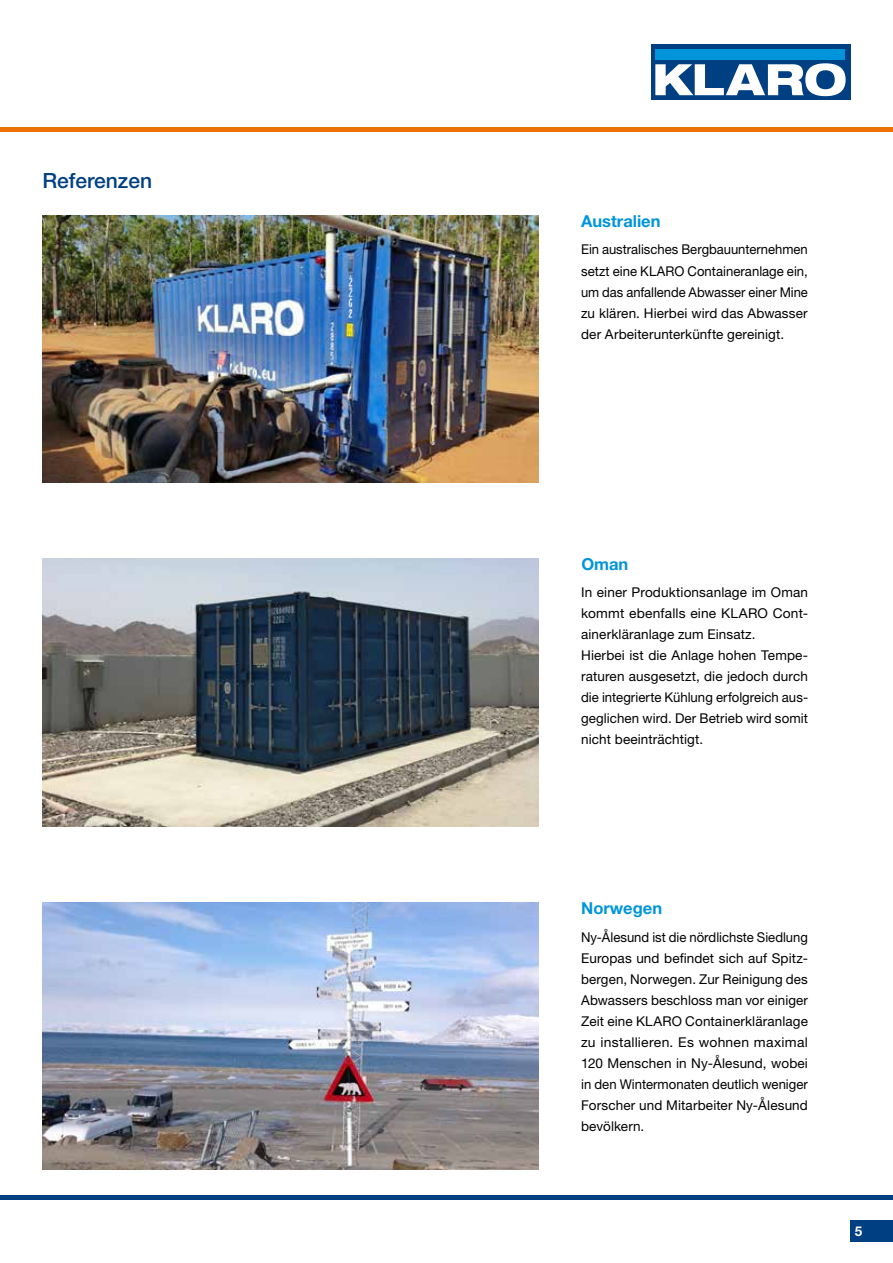
<style>
.page{position:relative;width:893px;height:1263px;background:#fff}
.page>*{position:absolute;margin:0;border:0;box-sizing:border-box;transform-origin:0 0}
.t1{font:500 21px "Helvetica Neue LT Pro";color:#004082}
.t2{font:700 16.5px "Helvetica Neue LT Pro";color:#0095db}
.t3{font:13.5px/21px "Helvetica Neue LT Pro";letter-spacing:.01em;color:#000;text-align:justify}
.t4{font:700 13.5px "Helvetica Neue LT Pro";color:#fff}
</style>
<div class="page">
<img style="left:42px;top:215px;width:497px;height:268px">
<img style="left:42px;top:559px;width:497px;height:267px">
<img style="left:43px;top:902px;width:496px;height:268px">
<div style="left:850px;top:1220px;width:43px;height:22px;background:#004082"></div>
<hr style="left:0;top:1195px;width:893px;height:4px;background:#004082">
<hr style="left:0;top:128px;width:893px;height:4px;background:#ee7203">
<div style="left:651px;top:44px;width:199px;height:56px;background:#004082"></div>
<svg style="left:655px;top:63px;width:191px;height:33px"></svg>
<div style="left:655px;top:49px;width:190px;height:11px;background:#0095db"></div>
<h1 class="t1" style="left:42px;top:168px;width:111px">Referenzen</h1>
<p class="t2" style="left:581px;top:211px;width:81px">Australien</p>
<p class="t3" style="left:581px;top:239px;width:228px">Ein australisches Bergbauunternehmen setzt eine KLARO Containeranlage ein, um das anfallende Abwasser einer Mine zu klären. Hierbei wird das Abwasser der Arbeiterunterkünfte gereinigt.</p>
<p class="t2" style="left:581px;top:554px;width:49px">Oman</p>
<p class="t3" style="left:581px;top:582px;width:228px;text-align:left">In einer Produktionsanlage im Oman kommt ebenfalls eine KLARO Cont&shy;ainerkläranlage zum Einsatz.<br>Hierbei ist die Anlage hohen Tempe&shy;raturen ausgesetzt, die jedoch durch die integrierte Kühlung erfolgreich aus&shy;geglichen wird. Der Betrieb wird somit nicht beeinträchtigt.</p>
<p class="t2" style="left:581px;top:898px;width:82px">Norwegen</p>
<p class="t3" style="left:581px;top:926px;width:228px">Ny-Ålesund ist die nördlichste Siedlung Europas und befindet sich auf Spitz&shy;bergen, Norwegen. Zur Reinigung des Abwassers beschloss man vor einiger Zeit eine KLARO Containerkläranlage zu installieren. Es wohnen maximal 120 Menschen in Ny-Ålesund, wobei in den Wintermonaten deutlich weniger Forscher und Mitarbeiter Ny-Ålesund bevölkern.</p>
<p class="t4" style="left:855px;top:1222px;width:9px">5</p>
</div>
